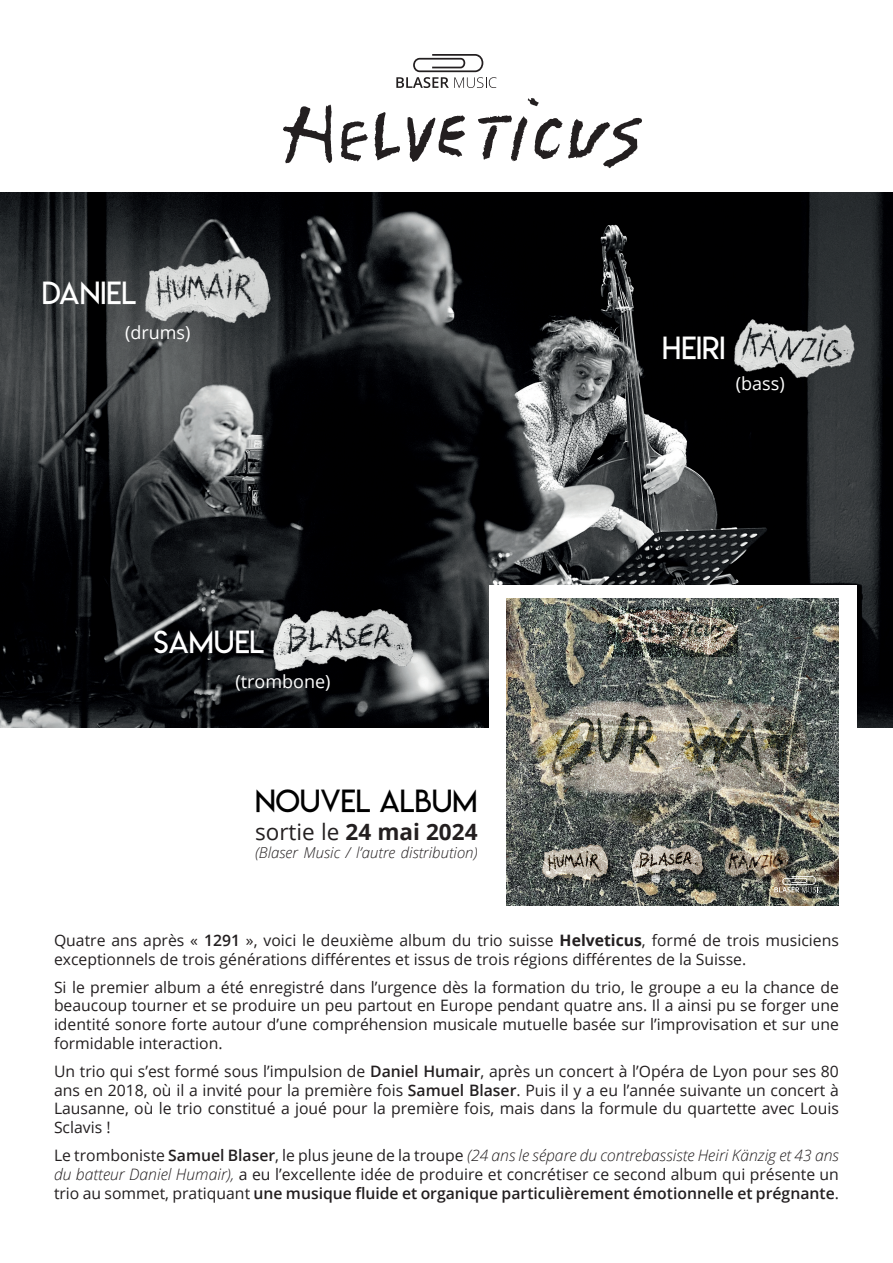
<style>
.page{position:relative;width:893px;height:1263px;background:#fff}
.page>*{position:absolute;margin:0;border:0;box-sizing:border-box;transform-origin:0 0}
.t1{font:30.9px "Lemon Milklight";color:#fff}
.t2{font:30.9px "Lemon Milklight";color:#000}
.t3{font:700 22.5px "Open Sans";color:#231f20}
.t4{font:18px "Open Sans";color:#fff}
.t5{font:15.75px/18.9px "Open Sans";color:#231f20;text-align:justify}
.t6{font:italic 300 15px "Open Sans";color:#231f20}
.s1{font-weight:400}
.s2{font-weight:600}
.s3{font-weight:700}
.s4{font-weight:300;font-style:italic}
</style>
<div class="page">
<svg style="left:396px;top:54px;width:101px;height:34px"></svg>
<img style="left:0;top:193px;width:893px;height:534px">
<svg style="left:528px;top:98px;width:11px;height:8px"></svg>
<svg style="left:283px;top:105px;width:49px;height:58px"></svg>
<svg style="left:374px;top:112px;width:26px;height:48px"></svg>
<svg style="left:407px;top:115px;width:58px;height:47px"></svg>
<svg style="left:534px;top:118px;width:28px;height:41px"></svg>
<svg style="left:568px;top:118px;width:74px;height:50px"></svg>
<svg style="left:341px;top:121px;width:27px;height:40px"></svg>
<svg style="left:478px;top:115px;width:49px;height:46px"></svg>
<img style="left:273px;top:609px;width:139px;height:62px">
<img style="left:145px;top:257px;width:124px;height:66px">
<img style="left:735px;top:319px;width:123px;height:59px">
<div style="left:489px;top:585px;width:367px;height:353px;background:#fff"></div>
<img style="left:506px;top:599px;width:333px;height:307px">
<div style="left:777px;top:878px;width:52px;height:21px;background:#231f20;opacity:.75"></div>
<svg style="left:774px;top:876px;width:48px;height:16px"></svg>
<img style="left:517px;top:698px;width:291px;height:104px">
<div style="left:631px;top:843px;width:80px;height:42px;background:#231f20;opacity:.75"></div>
<img style="left:632px;top:844px;width:71px;height:32px">
<div style="left:542px;top:843px;width:74px;height:44px;background:#231f20;opacity:.75"></div>
<img style="left:542px;top:844px;width:66px;height:35px">
<div style="left:724px;top:845px;width:74px;height:41px;background:#231f20;opacity:.75"></div>
<img style="left:722px;top:841px;width:72px;height:41px">
<img style="left:608px;top:607px;width:130px;height:49px">
<h1 class="t1" style="left:42px;top:274px;width:96px">DANIEL</h1>
<p class="t4" style="left:125px;top:320px;width:67px">(drums)</p>
<h1 class="t1" style="left:154px;top:623px;width:112px">SAMUEL</h1>
<p class="t4" style="left:235px;top:669px;width:97px">(trombone)</p>
<h1 class="t2" style="left:255px;top:782px;width:224px">NOUVEL ALBUM</h1>
<h2 class="t3" style="left:255px;top:816px;width:224px"><span class="s1">sortie le</span> 24 mai 2024</h2>
<p class="t6" style="left:255px;top:843px;width:224px">(Blaser Music / l’autre distribution)</p>
<h1 class="t1" style="left:662px;top:329px;width:65px">HEIRI</h1>
<p class="t4" style="left:736px;top:371px;width:50px">(bass)</p>
<p class="t5" style="left:54px;top:931px;width:786px">Quatre ans après « <span class="s2">1291</span> », voici le deuxième album du trio suisse <span class="s3">Helveticus</span>, formé de trois musiciens exceptionnels de trois générations différentes et issus de trois régions différentes de la Suisse.</p>
<p class="t5" style="left:54px;top:977px;width:786px">Si le premier album a été enregistré dans l’urgence dès la formation du trio, le groupe a eu la chance de beaucoup tourner et se produire un peu partout en Europe pendant quatre ans. Il a ainsi pu se forger une identité sonore forte autour d’une compréhension musicale mutuelle basée sur l’improvisation et sur une formidable interaction.</p>
<p class="t5" style="left:54px;top:1061px;width:786px">Un trio qui s’est formé sous l’impulsion de <span class="s2">Daniel Humair</span>, après un concert à l’Opéra de Lyon pour ses 80 ans en 2018, où il a invité pour la première fois <span class="s2">Samuel Blaser</span>. Puis il y a eu l’année suivante un concert à Lausanne, où le trio constitué a joué pour la première fois, mais dans la formule du quartette avec Louis Sclavis !</p>
<p class="t5" style="left:54px;top:1145px;width:786px">Le tromboniste <span class="s2">Samuel Blaser</span>, le plus jeune de la troupe <span class="s4">(24 ans le sépare du contrebassiste Heiri Känzig et 43 ans du batteur Daniel Humair),</span> a eu l’excellente idée de produire et concrétiser ce second album qui présente un trio au sommet, pratiquant <span class="s2">une musique fluide et organique particulièrement émotionnelle et prégnante</span>.</p>
</div>
